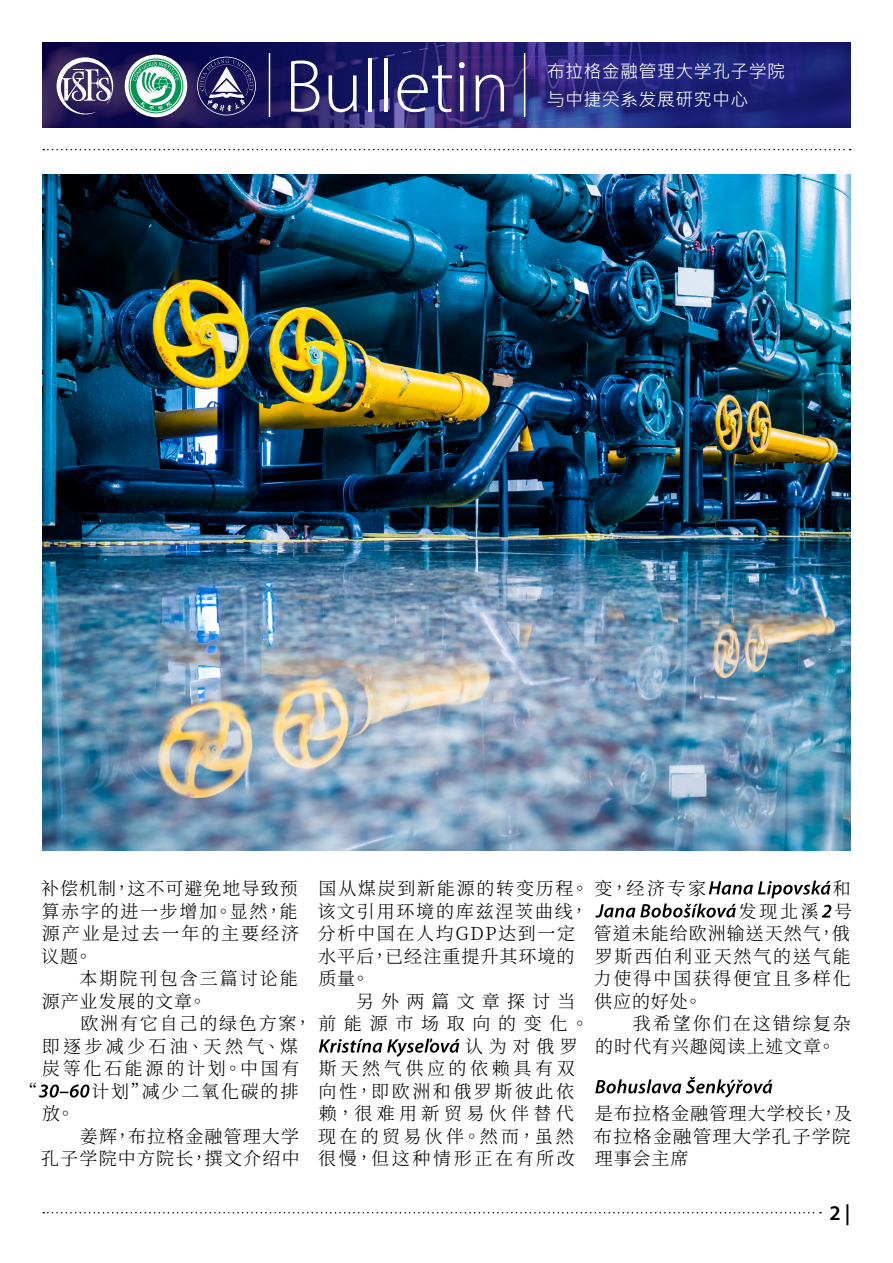
<style>
.page{position:relative;width:893px;height:1263px;background:#fff}
.page>*{position:absolute;margin:0;border:0;box-sizing:border-box;transform-origin:0 0}
.t1{font:300 75px "Myriad Pro";color:#fff}
.t2{font:600 21px "Myriad Pro";color:#000}
.t3{font:300 18px/22.5px "Source Han Serif TC";letter-spacing:.1em;color:#000;text-align:justify}
.t4{font:300 18px/22.5px "Source Han Serif TC";letter-spacing:.185em;color:#000}
.t5{font:300 18px/22.5px "Source Han Serif TC";letter-spacing:.15em;color:#000}
.t6{font:300 18px "Source Han Serif TC";letter-spacing:.055em;color:#000}
.t7{font:300 18px/22.5px "Source Han Serif TC";letter-spacing:.065em;color:#000;text-align:right}
.t8{font:18px/28.5px "Microsoft Jheng Hei";letter-spacing:.02em;color:#fff}
.t9{font:300 18px "Source Han Serif TC";letter-spacing:.05em;color:#000}
.t10{font:300 18px "Source Han Serif TC";letter-spacing:.4em;color:#000}
</style>
<div class="page">
<img style="left:43px;top:43px;width:807px;height:85px">
<hr style="left:269px;top:53px;width:1px;height:64px;background:#fff">
<hr style="left:524px;top:53px;width:1px;height:64px;background:#fff">
<svg style="left:57px;top:57px;width:56px;height:57px"></svg>
<svg style="left:125px;top:55px;width:62px;height:62px"></svg>
<svg style="left:129px;top:59px;width:54px;height:54px"></svg>
<svg style="left:197px;top:57px;width:59px;height:58px;background:#444077"></svg>
<svg style="left:43px;top:149px;width:808px;height:1px"></svg>
<svg style="left:43px;top:1212px;width:778px;height:1px"></svg>
<svg style="left:39px;top:1084px;width:50px;height:13px"></svg>
<svg style="left:319px;top:1038px;width:140px;height:19px"></svg>
<svg style="left:595px;top:880px;width:236px;height:37px"></svg>
<svg style="left:595px;top:1077px;width:177px;height:20px"></svg>
<img style="left:42px;top:175px;width:808px;height:675px">
<h1 class="t1" style="left:285px;top:41px;width:226px">Bulletin</h1>
<p class="t8" style="left:547px;top:57px;width:240px">布拉格金融管理大学孔子学院与中捷关系发展研究中心</p>
<p class="t3" style="left:319px;top:878px;width:389px">国从煤炭到新能源的转变历程。变，经济专家</p>
<p class="t3" style="left:317px;top:900px;width:272px">该文引用环境的库兹涅茨曲线，</p>
<p class="t3" style="left:318px;top:923px;width:259px">分析中国在人均GDP达到一定</p>
<p class="t6" style="left:318px;top:946px;width:258px">水平后，已经注重提升其环境的</p>
<p class="t3" style="left:318px;top:968px;width:53px">质量。</p>
<p class="t10" style="left:356px;top:991px;width:221px">另外两篇文章探讨当</p>
<p class="t4" style="left:318px;top:1035px;width:261px;text-indent:147px">认为对俄罗斯天然气供应的依赖具有双向性，即欧洲和俄罗斯彼此依赖，很难用新贸易伙伴替代现在的贸易伙伴。然而，虽然很慢，但这种情形正在有所改</p>
<p class="t3" style="left:41px;top:878px;width:259px">补偿机制，这不可避免地导致预算赤字的进一步增加。显然，能源产业是过去一年的主要经济议题。</p>
<p class="t3" style="left:42px;top:968px;width:258px;text-indent:38px">本期院刊包含三篇讨论能源产业发展的文章。</p>
<p class="t5" style="left:42px;top:1013px;width:548px;text-indent:39px">欧洲有它自己的绿色方案，前能源市场取向的变化。即逐步减少石油、天然气、煤<br>炭等化石能源的计划。中国有</p>
<p class="t3" style="left:833px;top:878px;width:19px">和</p>
<p class="t3" style="left:739px;top:900px;width:115px">发现北溪 号</p>
<p class="t6" style="left:594px;top:923px;width:258px">管道未能给欧洲输送天然气，俄</p>
<p class="t3" style="left:595px;top:945px;width:258px">罗斯西伯利亚天然气的送气能</p>
<p class="t3" style="left:594px;top:968px;width:259px">力使得中国获得便宜且多样化</p>
<p class="t3" style="left:594px;top:990px;width:109px">供应的好处。</p>
<p class="t3" style="left:633px;top:1013px;width:219px">我希望你们在这错综复杂</p>
<p class="t9" style="left:595px;top:1036px;width:242px">的时代有兴趣阅读上述文章。</p>
<p class="t3" style="left:19px;top:1080px;width:19px">“</p>
<p class="t3" style="left:91px;top:1080px;width:209px">计划”减少二氧化碳的排</p>
<p class="t3" style="left:42px;top:1103px;width:34px">放。</p>
<p class="t7" style="left:41px;top:1125px;width:260px">姜辉，布拉格金融管理大学<br>孔子学院中方院长，撰文介绍中</p>
<p class="t3" style="left:594px;top:1103px;width:260px">是布拉格金融管理大学校长，及布拉格金融管理大学孔子学院理事会主席</p>
<p class="t2" style="left:829px;top:1200px;width:23px">2 |</p>
</div>
